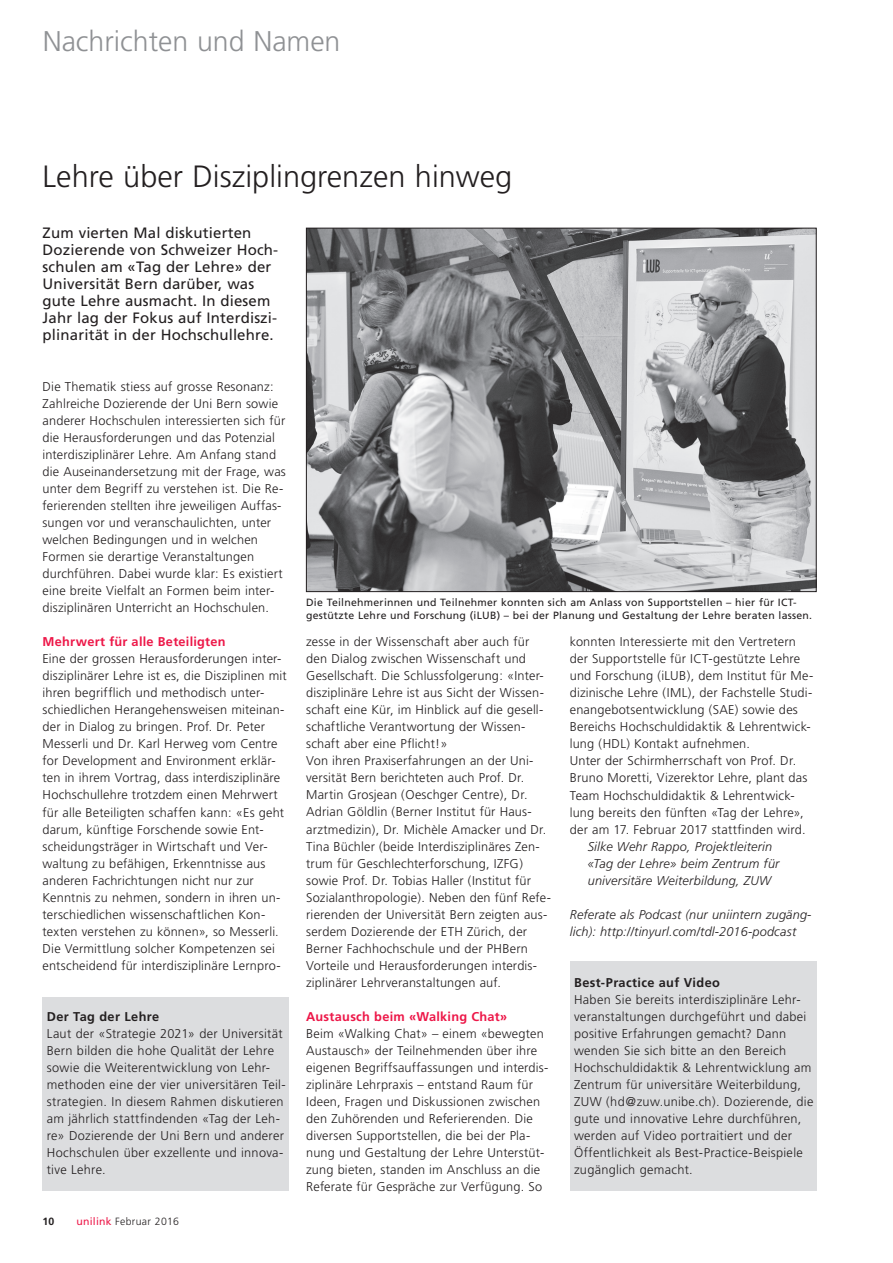
<style>
.page{position:relative;width:893px;height:1263px;background:#fff}
.page>*{position:absolute;margin:0;border:0;box-sizing:border-box;transform-origin:0 0}
.t1{font:300 30.75px "Frutiger";color:#231f20}
.t2{font:300 28.5px "Frutiger";color:#8f9194}
.t3{font:15px/17px "Frutiger";letter-spacing:.01em;color:#231f20}
.t4{font:300 12.75px/17px "Frutiger";letter-spacing:.015em;color:#231f20}
.t5{font:italic 300 12.75px/17px "Frutiger";letter-spacing:.01em;color:#231f20}
.t6{font:700 12.75px "Frutiger";letter-spacing:.02em;color:#ed1748}
.t7{font:700 12.75px "Frutiger";letter-spacing:.03em;color:#231f20}
.t8{font:10.5px/12.8px "Frutiger";letter-spacing:.025em;color:#231f20}
.t9{font:300 10.5px "Frutiger";letter-spacing:.03em;color:#231f20}
.t10{font:700 10.5px "Frutiger";color:#231f20}
.s1{font-weight:400;color:#ed1748}
</style>
<div class="page">
<div style="left:570px;top:961px;width:246px;height:230px;background:#dcdddf"></div>
<div style="left:43px;top:997px;width:246px;height:194px;background:#dcdddf"></div>
<img style="left:308px;top:230px;width:506px;height:360px">
<h2 class="t2" style="left:43px;top:25px;width:299px">Nachrichten und Namen</h2>
<h1 class="t1" style="left:43px;top:159px;width:471px">Lehre über Disziplingrenzen hinweg</h1>
<p class="t3" style="left:43px;top:224px;width:237px">Zum vierten Mal diskutierten<br>Dozierende von Schweizer Hoch&shy;schulen am «Tag der Lehre» der<br>Universität Bern darüber, was gute Lehre ausmacht. In diesem<br>Jahr lag der Fokus auf Interdiszi&shy;plinarität in der Hochschullehre.</p>
<p class="t4" style="left:43px;top:378px;width:245px">Die Thematik stiess auf grosse Resonanz:<br>Zahlreiche Dozierende der Uni Bern sowie anderer Hochschulen interessierten sich für die Herausforderungen und das Potenzial interdisziplinärer Lehre. Am Anfang stand die Auseinandersetzung mit der Frage, was unter dem Begriff zu verstehen ist. Die Re&shy;ferierenden stellten ihre jeweiligen Auffas&shy;sungen vor und veranschaulichten, unter welchen Bedingungen und in welchen Formen sie derartige Veranstaltungen durchführen. Dabei wurde klar: Es existiert eine breite Vielfalt an Formen beim inter&shy;disziplinären Unterricht an Hochschulen.</p>
<p class="t6" style="left:43px;top:634px;width:185px">Mehrwert für alle Beteiligten</p>
<p class="t4" style="left:43px;top:651px;width:246px">Eine der grossen Herausforderungen inter&shy;disziplinärer Lehre ist es, die Disziplinen mit ihren begrifflich und methodisch unter&shy;schiedlichen Herangehensweisen miteinan&shy;der in Dialog zu bringen. Prof. Dr. Peter Messerli und Dr. Karl Herweg vom Centre for Development and Environment erklär&shy;ten in ihrem Vortrag, dass interdisziplinäre Hochschullehre trotzdem einen Mehrwert für alle Beteiligten schaffen kann: «Es geht darum, künftige Forschende sowie Ent&shy;scheidungsträger in Wirtschaft und Ver&shy;waltung zu befähigen, Erkenntnisse aus anderen Fachrichtungen nicht nur zur Kenntnis zu nehmen, sondern in ihren un&shy;terschiedlichen wissenschaftlichen Kon&shy;texten verstehen zu können», so Messerli.<br>Die Vermittlung solcher Kompetenzen sei entscheidend für interdisziplinäre Lernpro-</p>
<p class="t7" style="left:47px;top:1009px;width:114px">Der Tag der Lehre</p>
<p class="t4" style="left:47px;top:1025px;width:240px">Laut der «Strategie 2021» der Universität Bern bilden die hohe Qualität der Lehre sowie die Weiterentwicklung von Lehr&shy;methoden eine der vier universitären Teil&shy;strategien. In diesem Rahmen diskutieren am jährlich stattfindenden «Tag der Leh&shy;re» Dozierende der Uni Bern und anderer Hochschulen über exzellente und innova&shy;tive Lehre.</p>
<p class="t10" style="left:43px;top:1215px;width:13px">10</p>
<p class="t9" style="left:77px;top:1215px;width:104px"><span class="s1">unilink</span> Februar 2016</p>
<p class="t8" style="left:306px;top:596px;width:508px">Die Teilnehmerinnen und Teilnehmer konnten sich am Anlass von Supportstellen – hier für ICT&shy;gestützte Lehre und Forschung (iLUB) – bei der Planung und Gestaltung der Lehre beraten lassen.</p>
<p class="t4" style="left:306px;top:634px;width:246px">zesse in der Wissenschaft aber auch für den Dialog zwischen Wissenschaft und Gesellschaft. Die Schlussfolgerung: «Inter&shy;disziplinäre Lehre ist aus Sicht der Wissen&shy;schaft eine Kür, im Hinblick auf die gesell&shy;schaftliche Verantwortung der Wissen&shy;schaft aber eine Pflicht!»<br>Von ihren Praxiserfahrungen an der Uni&shy;versität Bern berichteten auch Prof. Dr.<br>Martin Grosjean (Oeschger Centre), Dr.<br>Adrian Göldlin (Berner Institut für Haus&shy;arztmedizin), Dr. Michèle Amacker und Dr.<br>Tina Büchler (beide Interdisziplinäres Zen&shy;trum für Geschlechterforschung, IZFG) sowie Prof. Dr. Tobias Haller (Institut für Sozialanthropologie). Neben den fünf Refe&shy;rierenden der Universität Bern zeigten aus&shy;serdem Dozierende der ETH Zürich, der Berner Fachhochschule und der PHBern Vorteile und Herausforderungen interdis&shy;ziplinärer Lehrveranstaltungen auf.</p>
<p class="t6" style="left:306px;top:1009px;width:203px">Austausch beim «Walking Chat»</p>
<p class="t4" style="left:306px;top:1025px;width:244px">Beim «Walking Chat» – einem «bewegten Austausch» der Teilnehmenden über ihre eigenen Begriffsauffassungen und interdis&shy;ziplinäre Lehrpraxis – entstand Raum für Ideen, Fragen und Diskussionen zwischen den Zuhörenden und Referierenden. Die diversen Supportstellen, die bei der Pla&shy;nung und Gestaltung der Lehre Unterstüt&shy;zung bieten, standen im Anschluss an die Referate für Gespräche zur Verfügung. So</p>
<p class="t4" style="left:570px;top:634px;width:245px">konnten Interessierte mit den Vertretern der Supportstelle für ICT-gestützte Lehre und Forschung (iLUB), dem Institut für Me&shy;dizinische Lehre (IML), der Fachstelle Studi&shy;enangebotsentwicklung (SAE) sowie des Bereichs Hochschuldidaktik &amp; Lehrentwick&shy;lung (HDL) Kontakt aufnehmen.<br>Unter der Schirmherrschaft von Prof. Dr.<br>Bruno Moretti, Vizerektor Lehre, plant das Team Hochschuldidaktik &amp; Lehrentwick&shy;lung bereits den fünften «Tag der Lehre», der am 17. Februar 2017 stattfinden wird.</p>
<p class="t5" style="left:588px;top:838px;width:193px">Silke Wehr Rappo, Projektleiterin «Tag der Lehre» beim Zentrum für universitäre Weiterbildung, ZUW</p>
<p class="t5" style="left:570px;top:906px;width:243px">Referate als Podcast (nur uniintern zugäng&shy;lich): http://tinyurl.com/tdl-2016-podcast</p>
<p class="t7" style="left:574px;top:975px;width:147px">Best-Practice auf Video</p>
<p class="t4" style="left:574px;top:991px;width:241px">Haben Sie bereits interdisziplinäre Lehr&shy;veranstaltungen durchgeführt und dabei positive Erfahrungen gemacht? Dann wenden Sie sich bitte an den Bereich Hochschuldidaktik &amp; Lehrentwicklung am Zentrum für universitäre Weiterbildung, ZUW (hd@zuw.unibe.ch). Dozierende, die gute und innovative Lehre durchführen, werden auf Video portraitiert und der Öffentlichkeit als Best-Practice-Beispiele zugänglich gemacht.</p>
</div>
